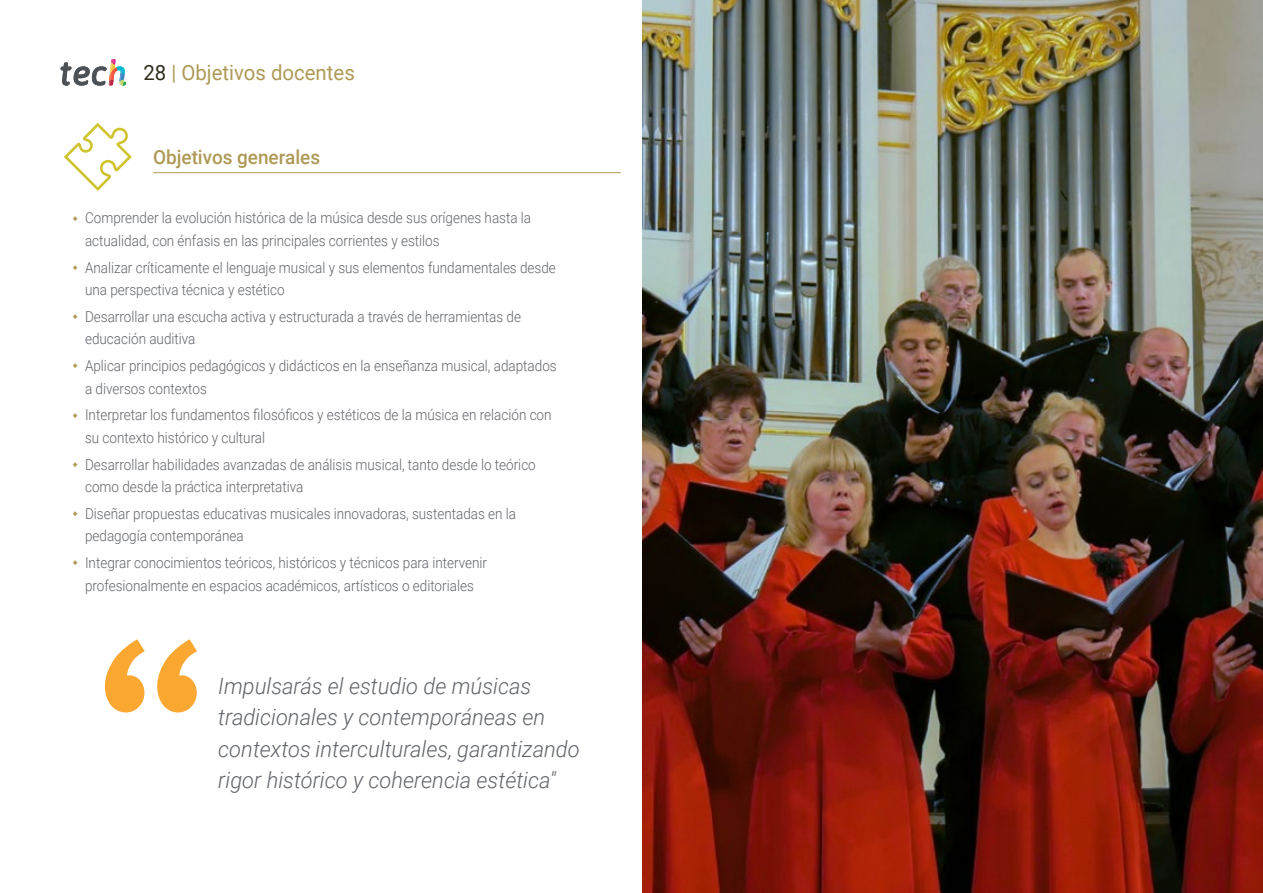
<style>
.page{position:relative;width:1263px;height:893px;background:#fff}
.page>*{position:absolute;margin:0;border:0;box-sizing:border-box;transform-origin:0 0}
.t1{font:italic 300 22.5px/31.5px "Roboto";color:#61646a}
.t2{font:21px "Roboto";color:#ae9a56}
.t3{font:500 19.5px "Roboto";color:#ae9a56}
.t4{font:300 15px/22.5px "Roboto";color:#61646a;scale:.9 1}
.s1{color:#312e20}
</style>
<div class="page">
<img style="left:642px;top:0;width:621px;height:893px">
<hr style="left:153px;top:172px;width:468px;height:1px;background:#ae9a56">
<svg style="left:64px;top:123px;width:68px;height:68px"></svg>
<svg style="left:105px;top:639px;width:92px;height:73px"></svg>
<svg style="left:61px;top:59px;width:65px;height:27px"></svg>
<h2 class="t2" style="left:144px;top:57px;width:213px"><span class="s1">28</span> | Objetivos docentes</h2>
<h3 class="t3" style="left:153px;top:144px;width:169px">Objetivos generales</h3>
<p class="t4" style="left:85px;top:206px;width:497px">Comprender la evolución histórica de la música desde sus orígenes hasta la actualidad, con énfasis en las principales corrientes y estilos</p>
<p class="t4" style="left:85px;top:255px;width:525px">Analizar críticamente el lenguaje musical y sus elementos fundamentales desde una perspectiva técnica y estético</p>
<p class="t4" style="left:85px;top:305px;width:486px">Desarrollar una escucha activa y estructurada a través de herramientas de educación auditiva</p>
<p class="t4" style="left:85px;top:354px;width:526px">Aplicar principios pedagógicos y didácticos en la enseñanza musical, adaptados a diversos contextos</p>
<p class="t4" style="left:85px;top:403px;width:520px">Interpretar los fundamentos filosóficos y estéticos de la música en relación con su contexto histórico y cultural</p>
<p class="t4" style="left:85px;top:452px;width:502px">Desarrollar habilidades avanzadas de análisis musical, tanto desde lo teórico como desde la práctica interpretativa</p>
<p class="t4" style="left:85px;top:502px;width:480px">Diseñar propuestas educativas musicales innovadoras, sustentadas en la pedagogía contemporánea</p>
<p class="t4" style="left:85px;top:551px;width:448px">Integrar conocimientos teóricos, históricos y técnicos para intervenir profesionalmente en espacios académicos, artísticos o editoriales</p>
<h1 class="t1" style="left:218px;top:669px;width:363px">Impulsarás el estudio de músicas tradicionales y contemporáneas en contextos interculturales, garantizando rigor histórico y coherencia estética"</h1>
</div>
